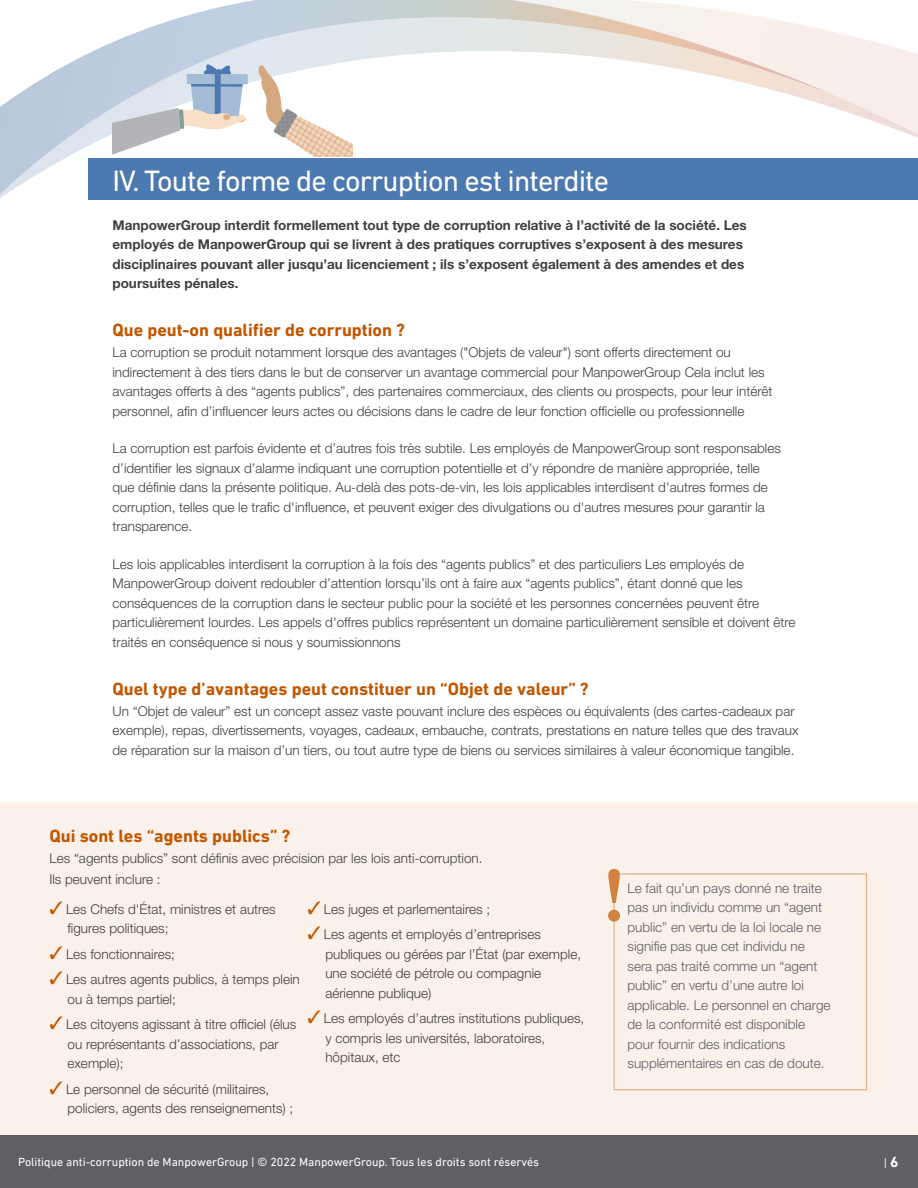
<style>
.page{position:relative;width:918px;height:1188px;background:#fff}
.page>*{position:absolute;margin:0;border:0;box-sizing:border-box;transform-origin:0 0}
.t1{font:30px "DIN Next LT Pro";letter-spacing:-.03em;color:#fff}
.t2{font:700 18px "DIN Next LT Pro";color:#c25700}
.t3{font:300 13.5px/19.5px "Helvetica Neue LT Std";color:#404040}
.t4{font:300 13.5px/19.5px "Helvetica Neue LT Std";color:#5d5f65}
.t5{font:700 13.5px/19.5px "Helvetica Neue LT Std";color:#404040}
.t6{font:12px "DIN Next LT Pro";color:#fff}
.s1{color:#c25700}
.s2{font-weight:700;font-size:15px}
</style>
<div class="page">
<svg style="left:0;top:0;width:498px;height:198px"></svg>
<svg style="left:498px;top:0;width:420px;height:138px"></svg>
<div style="left:88px;top:158px;width:830px;height:42px;background:#4c79af"></div>
<div style="left:0;top:802px;width:918px;height:334px;background:#faf1eb"></div>
<div style="left:0;top:1136px;width:918px;height:52px;background:#5e6066"></div>
<div style="left:187px;top:74px;width:61px;height:10px;background:#a5bcd7"></div>
<div style="left:215px;top:74px;width:6px;height:42px;background:#4c79af"></div>
<svg style="left:204px;top:63px;width:28px;height:11px"></svg>
<svg style="left:112px;top:80px;width:134px;height:74px"></svg>
<svg style="left:258px;top:65px;width:94px;height:92px"></svg>
<svg style="left:608px;top:869px;width:12px;height:53px"></svg>
<h1 class="t1" style="left:112px;top:163px;width:498px">IV. Toute forme de corruption est interdite</h1>
<p class="t5" style="left:112px;top:215px;width:636px">ManpowerGroup interdit formellement tout type de corruption relative à l’activité de la société. Les employés de ManpowerGroup qui se livrent à des pratiques corruptives s’exposent à des mesures disciplinaires pouvant aller jusqu’au licenciement ; ils s’exposent également à des amendes et des poursuites pénales.</p>
<h2 class="t2" style="left:112px;top:319px;width:294px">Que peut-on qualifier de corruption ?</h2>
<p class="t3" style="left:112px;top:342px;width:661px">La corruption se produit notamment lorsque des avantages ("Objets de valeur") sont offerts directement ou indirectement à des tiers dans le but de conserver un avantage commercial pour ManpowerGroup Cela inclut les avantages offerts à des “agents publics”, des partenaires commerciaux, des clients ou prospects, pour leur intérêt personnel, afin d’influencer leurs actes ou décisions dans le cadre de leur fonction officielle ou professionnelle</p>
<p class="t3" style="left:112px;top:438px;width:670px">La corruption est parfois évidente et d’autres fois très subtile. Les employés de ManpowerGroup sont responsables d’identifier les signaux d’alarme indiquant une corruption potentielle et d’y répondre de manière appropriée, telle que définie dans la présente politique. Au-delà des pots-de-vin, les lois applicables interdisent d'autres formes de corruption, telles que le trafic d'influence, et peuvent exiger des divulgations ou d'autres mesures pour garantir la transparence.</p>
<p class="t3" style="left:112px;top:554px;width:685px">Les lois applicables interdisent la corruption à la fois des “agents publics” et des particuliers Les employés de ManpowerGroup doivent redoubler d’attention lorsqu’ils ont à faire aux “agents publics”, étant donné que les conséquences de la corruption dans le secteur public pour la société et les personnes concernées peuvent être particulièrement lourdes. Les appels d'offres publics représentent un domaine particulièrement sensible et doivent être traités en conséquence si nous y soumissionnons</p>
<h2 class="t2" style="left:112px;top:678px;width:478px">Quel type d’avantages peut constituer un “Objet de valeur” ?</h2>
<p class="t3" style="left:112px;top:701px;width:688px">Un “Objet de valeur” est un concept assez vaste pouvant inclure des espèces ou équivalents (des cartes-cadeaux par exemple), repas, divertissements, voyages, cadeaux, embauche, contrats, prestations en nature telles que des travaux de réparation sur la maison d’un tiers, ou tout autre type de biens ou services similaires à valeur économique tangible.</p>
<h2 class="t2" style="left:50px;top:826px;width:242px">Qui sont les “agents publics” ?</h2>
<p class="t3" style="left:50px;top:848px;width:435px;line-height:21px">Les “agents publics” sont définis avec précision par les lois anti-corruption.<br>Ils peuvent inclure :</p>
<p class="t3" style="left:67px;top:899px;width:210px;text-indent:-18px"><span class="s1">✓</span> Les Chefs d'État, ministres et autres figures politiques;</p>
<p class="t3" style="left:49px;top:944px;width:127px"><span class="s1">✓</span> Les fonctionnaires;</p>
<p class="t3" style="left:67px;top:970px;width:234px;text-indent:-18px"><span class="s1">✓</span> Les autres agents publics, à temps plein ou à temps partiel;</p>
<p class="t3" style="left:67px;top:1015px;width:230px;text-indent:-18px"><span class="s1">✓</span> Les citoyens agissant à titre officiel (élus ou représentants d’associations, par exemple);</p>
<p class="t3" style="left:67px;top:1079px;width:227px;text-indent:-18px"><span class="s1">✓</span> Le personnel de sécurité (militaires, policiers, agents des renseignements) ;</p>
<p class="t3" style="left:307px;top:899px;width:184px"><span class="s1">✓</span> Les juges et parlementaires ;</p>
<p class="t3" style="left:325px;top:925px;width:257px;text-indent:-18px"><span class="s1">✓</span> Les agents et employés d’entreprises publiques ou gérées par l’État (par exemple, une société de pétrole ou compagnie aérienne publique)</p>
<p class="t3" style="left:325px;top:1009px;width:260px;text-indent:-18px"><span class="s1">✓</span> Les employés d’autres institutions publiques, y compris les universités, laboratoires, hôpitaux, etc</p>
<p class="t4" style="left:628px;top:878px;width:205px">Le fait qu’un pays donné ne traite pas un individu comme un “agent public” en vertu de la loi locale ne signifie pas que cet individu ne sera pas traité comme un “agent public” en vertu d’une autre loi applicable. Le personnel en charge de la conformité est disponible pour fournir des indications supplémentaires en cas de doute.</p>
<p class="t6" style="left:18px;top:1155px;width:523px">Politique anti-corruption de ManpowerGroup | © 2022 ManpowerGroup. Tous les droits sont réservés</p>
<p class="t6" style="left:884px;top:1156px;width:16px">| <span class="s2">6</span></p>
</div>
